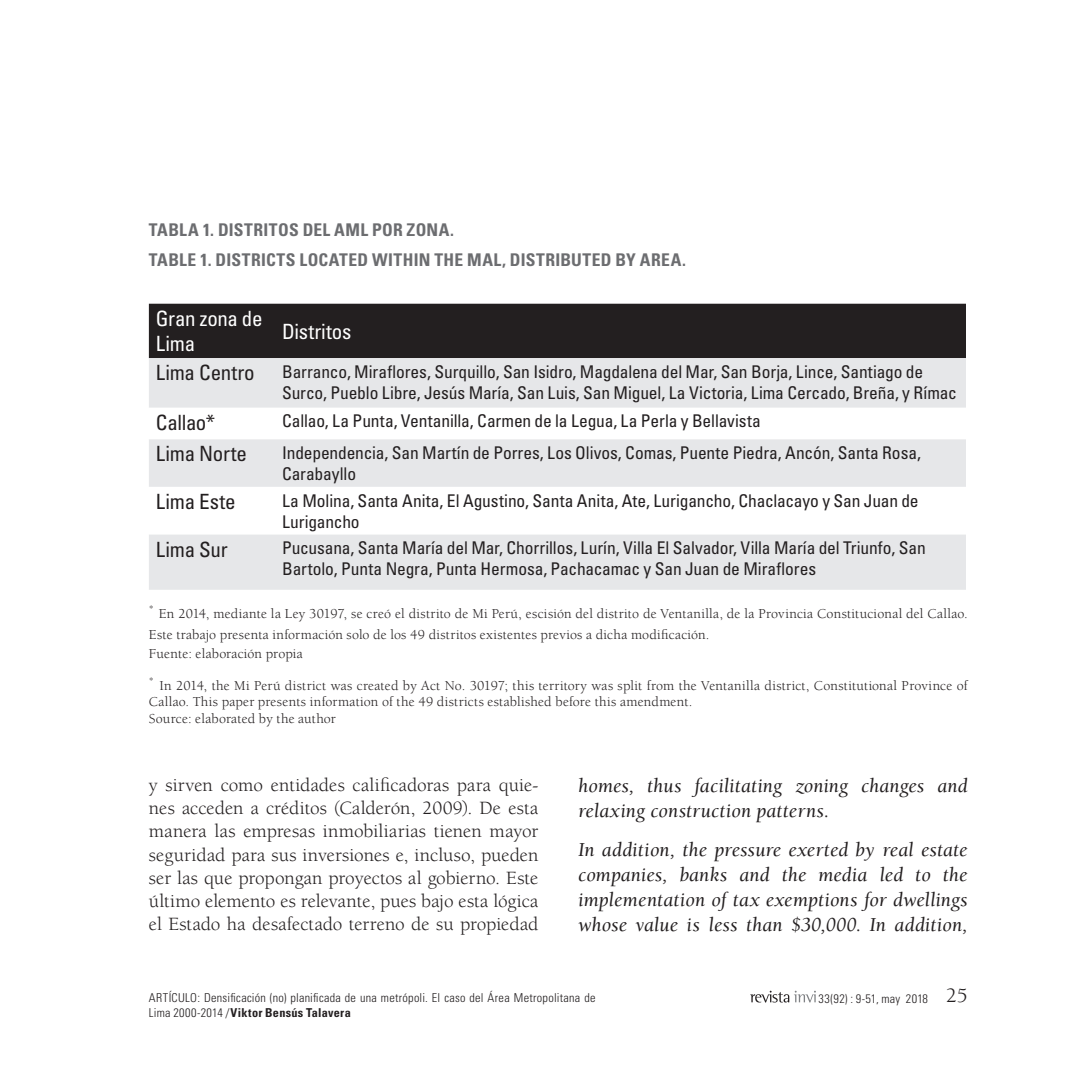
<style>
.page{position:relative;width:1067px;height:1067px;background:#fff}
.page>*{position:absolute;margin:0;border:0;box-sizing:border-box;transform-origin:0 0}
.t1{font:condensed 21px "Univers LT Std";letter-spacing:-.015em;color:#231f20}
.t2{font:condensed 21px/25.2px "Univers LT Std";letter-spacing:-.015em;color:#fff}
.t3{font:italic 20.3px/24.7px "Berkeley Std";letter-spacing:.005em;color:#231f20}
.t4{font:19.25px/23.1px "Berkeley Std";letter-spacing:-.005em;color:#231f20;text-align:justify}
.t5{font:condensed 17.5px/21px "Univers LT Std";letter-spacing:-.005em;color:#231f20}
.t6{font:700 condensed 17.5px "Univers LT Std";letter-spacing:.015em;color:#6c6d70}
.t7{font:14px/16.8px "Berkeley Std";letter-spacing:.015em;color:#231f20}
.t8{font:300 condensed 12.25px "Univers LT Std";letter-spacing:.02em;color:#231f20}
.t9{font:700 condensed 12.25px "Univers LT Std";letter-spacing:.02em;color:#231f20}
.s1{font-style:inherit}
.s2{font-family:"Berkeley Std";font-weight:400;font-stretch:normal;font-size:21px}
.s3{font-weight:300}
</style>
<div class="page">
<svg style="left:750px;top:990px;width:66px;height:12px"></svg>
<div style="left:149px;top:304px;width:817px;height:54px;background:#231f20"></div>
<div style="left:149px;top:358px;width:817px;height:50px;background:#e6e7e9"></div>
<div style="left:149px;top:439px;width:817px;height:48px;background:#e6e7e9"></div>
<div style="left:149px;top:534px;width:817px;height:56px;background:#e6e7e9"></div>
<p class="t6" style="left:149px;top:223px;width:307px">TABLA 1. DISTRITOS DEL AML POR ZONA.</p>
<p class="t6" style="left:149px;top:253px;width:538px">TABLE 1. DISTRICTS LOCATED WITHIN THE MAL, DISTRIBUTED BY AREA.</p>
<p class="t2" style="left:156px;top:307px;width:108px">Gran zona de<br>Lima</p>
<p class="t2" style="left:282px;top:320px;width:71px">Distritos</p>
<p class="t1" style="left:156px;top:364px;width:100px">Lima Centro</p>
<p class="t5" style="left:282px;top:362px;width:676px">Barranco, Miraflores, Surquillo, San Isidro, Magdalena del Mar, San Borja, Lince, Santiago de<br>Surco, Pueblo Libre, Jesús María, San Luis, San Miguel, La Victoria, Lima Cercado, Breña, y Rímac</p>
<p class="t1" style="left:156px;top:414px;width:61px">Callao*</p>
<p class="t5" style="left:282px;top:412px;width:480px">Callao, La Punta, Ventanilla, Carmen de la Legua, La Perla y Bellavista</p>
<p class="t1" style="left:156px;top:446px;width:93px">Lima Norte</p>
<p class="t5" style="left:282px;top:443px;width:640px">Independencia, San Martín de Porres, Los Olivos, Comas, Puente Piedra, Ancón, Santa Rosa,<br>Carabayllo</p>
<p class="t1" style="left:156px;top:493px;width:81px">Lima Este</p>
<p class="t5" style="left:282px;top:491px;width:638px">La Molina, Santa Anita, El Agustino, Santa Anita, Ate, Lurigancho, Chaclacayo y San Juan de<br>Lurigancho</p>
<p class="t1" style="left:156px;top:541px;width:73px">Lima Sur</p>
<p class="t5" style="left:282px;top:539px;width:645px">Pucusana, Santa María del Mar, Chorrillos, Lurín, Villa El Salvador, Villa María del Triunfo, San<br>Bartolo, Punta Negra, Punta Hermosa, Pachacamac y San Juan de Miraflores</p>
<p class="t7" style="left:149px;top:604px;width:820px;line-height:21px"><sup>*</sup> En 2014, mediante la Ley 30197, se creó el distrito de Mi Perú, escisión del distrito de Ventanilla, de la Provincia Constitucional del Callao.<br>Este trabajo presenta información solo de los 49 distritos existentes previos a dicha modificación.</p>
<p class="t7" style="left:149px;top:646px;width:155px">Fuente: elaboración propia</p>
<p class="t7" style="left:149px;top:678px;width:820px"><sup>*</sup> In 2014, the Mi Perú district was created by Act No. 30197; this territory was split from the Ventanilla district, Constitutional Province of<br>Callao. This paper presents information of the 49 districts established before this amendment.<br>Source: elaborated by the author</p>
<p class="t4" style="left:149px;top:775px;width:391px">y sirven como entidades calificadoras para quie&shy;nes acceden a créditos (Calderón, 2009). De esta manera las empresas inmobiliarias tienen mayor seguridad para sus inversiones e, incluso, pueden ser las que propongan proyectos al gobierno. Este último elemento es relevante, pues bajo esta lógica el Estado ha desafectado terreno de su propiedad</p>
<p class="t3" style="left:578px;top:774px;width:391px">homes, thus facilitating zoning changes and relaxing construction patterns.</p>
<p class="t3" style="left:578px;top:839px;width:391px;text-align:justify">In addition, the pressure exerted by real estate companies, banks and the media led to the implementation of tax exemptions for dwellings whose value is less than $30,000. In addition,</p>
<p class="t8" style="left:149px;top:993px;width:448px"><span class="s1">ARTÍCULO:</span> Densificación (no) planificada de una metrópoli. El caso del Área Metropolitana de</p>
<p class="t8" style="left:818px;top:993px;width:151px">33(92) : 9-51, may 2018 <span class="s2">25</span></p>
<p class="t9" style="left:149px;top:1008px;width:203px"><span class="s3">Lima 2000-2014 /</span>Viktor Bensús Talavera</p>
</div>
